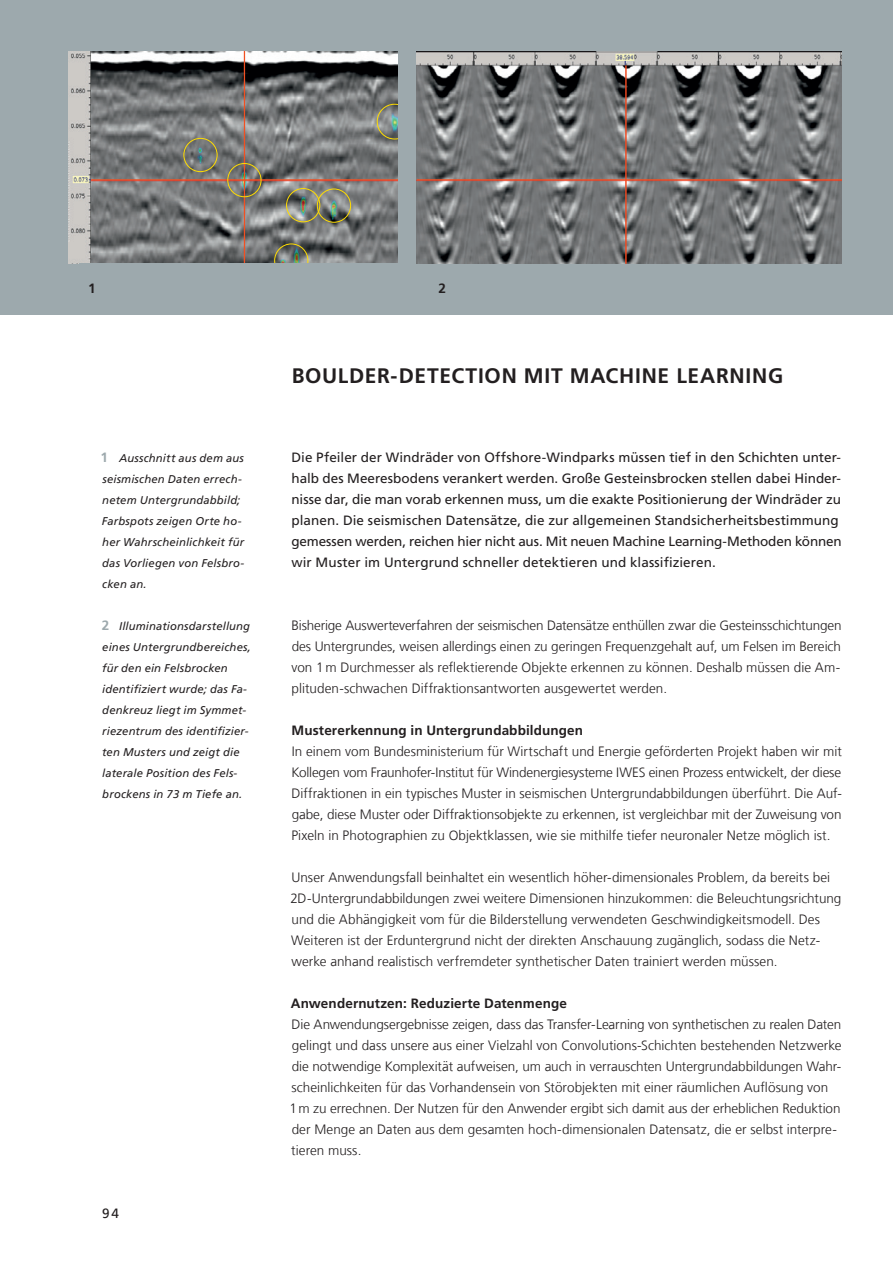
<style>
.page{position:relative;width:893px;height:1263px;background:#fff}
.page>*{position:absolute;margin:0;border:0;box-sizing:border-box;transform-origin:0 0}
.t1{font:700 21px "Frutiger LT Com";letter-spacing:.035em;color:#231f20}
.t2{font:300 13.5px/21px "Frutiger LT Com";color:#231f20;text-align:justify}
.t3{font:13.5px/21px "Frutiger LT Com";color:#231f20}
.t4{font:700 13.5px "Frutiger LT Com";letter-spacing:.01em;color:#231f20}
.t5{font:italic 11.25px/21px "Frutiger LT Com";letter-spacing:.015em;color:#231f20}
.s1{font-weight:700;font-style:normal;font-size:13.5px;color:#9da9ad}
</style>
<div class="page">
<div style="left:0;top:0;width:893px;height:315px;background:#9da9ad"></div>
<img style="left:68px;top:51px;width:330px;height:213px">
<img style="left:417px;top:51px;width:425px;height:213px">
<hr style="left:625px;top:65px;width:2px;height:199px;background:#f15022">
<hr style="left:417px;top:179px;width:425px;height:1px;background:#f15022">
<hr style="left:91px;top:179px;width:307px;height:1px;background:#f15022">
<hr style="left:244px;top:51px;width:1px;height:213px;background:#f15022">
<div style="left:183px;top:138px;width:34px;height:34px;border:1px solid #ffdc01;border-radius:50%"></div>
<div style="left:227px;top:163px;width:34px;height:34px;border:1px solid #ffdc01;border-radius:50%"></div>
<div style="left:286px;top:188px;width:34px;height:34px;border:1px solid #ffdc01;border-radius:50%"></div>
<div style="left:317px;top:189px;width:34px;height:34px;border:1px solid #ffdc01;border-radius:50%"></div>
<svg style="left:376px;top:103px;width:22px;height:37px"></svg>
<div style="left:274px;top:244px;width:34px;height:34px;border:1px solid #ffdc01;border-radius:50%"></div>
<div style="left:79px;top:264px;width:327px;height:17px;background:#9da9ad"></div>
<p class="t4" style="left:88px;top:281px;width:9px">1</p>
<p class="t4" style="left:438px;top:281px;width:9px">2</p>
<p class="t5" style="left:100px;top:447px;width:145px"><span class="s1">1</span> Ausschnitt aus dem aus seismischen Daten errech&shy;netem Untergrundabbild;<br>Farbspots zeigen Orte ho&shy;her Wahrscheinlichkeit für das Vorliegen von Felsbro&shy;cken an.</p>
<p class="t5" style="left:102px;top:615px;width:151px"><span class="s1">2</span> Illuminationsdarstellung eines Untergrundbereiches, für den ein Felsbrocken identifiziert wurde; das Fa&shy;denkreuz liegt im Symmet&shy;riezentrum des identifizier&shy;ten Musters und zeigt die laterale Position des Fels&shy;brockens in 73 m Tiefe an.</p>
<p class="t3" style="left:102px;top:1202px;width:19px">94</p>
<h1 class="t1" style="left:292px;top:364px;width:493px">BOULDER-DETECTION MIT MACHINE LEARNING</h1>
<p class="t3" style="left:291px;top:446px;width:552px">Die Pfeiler der Windräder von Offshore-Windparks müssen tief in den Schichten unter&shy;halb des Meeresbodens verankert werden. Große Gesteinsbrocken stellen dabei Hinder&shy;nisse dar, die man vorab erkennen muss, um die exakte Positionierung der Windräder zu planen. Die seismischen Datensätze, die zur allgemeinen Standsicherheitsbestimmung gemessen werden, reichen hier nicht aus. Mit neuen Machine Learning-Methoden können wir Muster im Untergrund schneller detektieren und klassifizieren.</p>
<p class="t2" style="left:291px;top:615px;width:552px">Bisherige Auswerteverfahren der seismischen Datensätze enthüllen zwar die Gesteinsschichtungen des Untergrundes, weisen allerdings einen zu geringen Frequenzgehalt auf, um Felsen im Bereich von 1m Durchmesser als reflektierende Objekte erkennen zu können. Deshalb müssen die Am&shy;plituden-schwachen Diffraktionsantworten ausgewertet werden.</p>
<p class="t4" style="left:292px;top:722px;width:293px">Mustererkennung in Untergrundabbildungen</p>
<p class="t2" style="left:291px;top:741px;width:552px">In einem vom Bundesministerium für Wirtschaft und Energie geförderten Projekt haben wir mit Kollegen vom Fraunhofer-Institut für Windenergiesysteme IWES einen Prozess entwickelt, der diese Diffraktionen in ein typisches Muster in seismischen Untergrundabbildungen überführt. Die Auf&shy;gabe, diese Muster oder Diffraktionsobjekte zu erkennen, ist vergleichbar mit der Zuweisung von Pixeln in Photographien zu Objektklassen, wie sie mithilfe tiefer neuronaler Netze möglich ist.</p>
<p class="t2" style="left:290px;top:867px;width:553px;text-align:left">Unser Anwendungsfall beinhaltet ein wesentlich höher-dimensionales Problem, da bereits bei 2D-Untergrundabbildungen zwei weitere Dimensionen hinzukommen: die Beleuchtungsrichtung und die Abhängigkeit vom für die Bilderstellung verwendeten Geschwindigkeitsmodell. Des Weiteren ist der Erduntergrund nicht der direkten Anschauung zugänglich, sodass die Netz&shy;werke anhand realistisch verfremdeter synthetischer Daten trainiert werden müssen.</p>
<p class="t4" style="left:291px;top:995px;width:278px">Anwendernutzen: Reduzierte Datenmenge</p>
<p class="t2" style="left:290px;top:1014px;width:554px;text-align:left">Die Anwendungsergebnisse zeigen, dass das Transfer-Learning von synthetischen zu realen Daten gelingt und dass unsere aus einer Vielzahl von Convolutions-Schichten bestehenden Netzwerke die notwendige Komplexität aufweisen, um auch in verrauschten Untergrundabbildungen Wahr&shy;scheinlichkeiten für das Vorhandensein von Störobjekten mit einer räumlichen Auflösung von 1m zu errechnen. Der Nutzen für den Anwender ergibt sich damit aus der erheblichen Reduktion der Menge an Daten aus dem gesamten hoch-dimensionalen Datensatz, die er selbst interpre&shy;tieren muss.</p>
</div>
